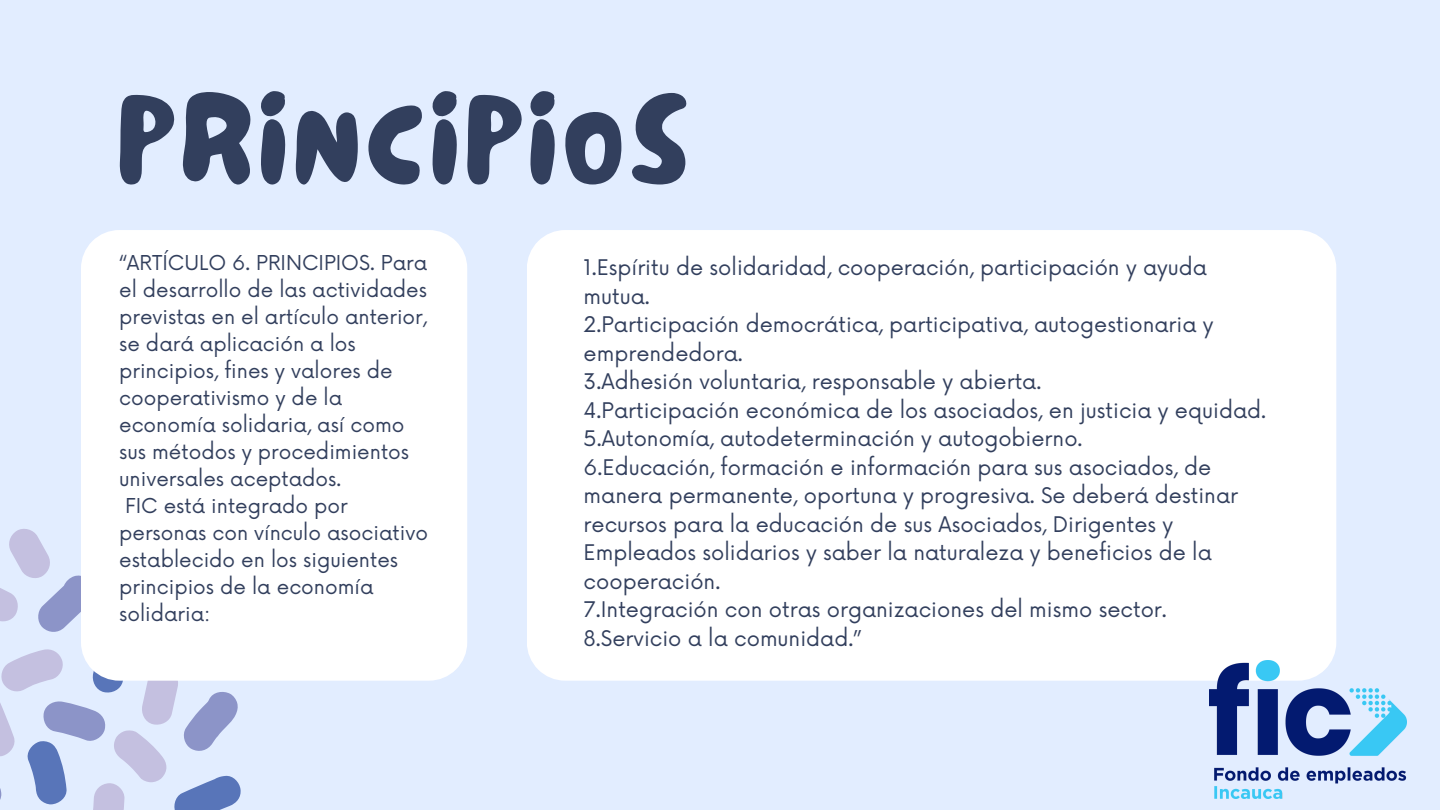
<style>
.page{position:relative;width:1440px;height:810px;background:#e2edff}
.page>*{position:absolute;margin:0;border:0;box-sizing:border-box;transform-origin:0 0}
.t1{font:120px "NF Lepetitcochon Regular";letter-spacing:.06em;color:#323f5d}
.t2{font:21px/28.5px "Now";color:#323f5d}
.t3{font:20px/27px "Now";color:#323f5d}
</style>
<div class="page">
<svg style="left:0;top:529px;width:241px;height:281px"></svg>
<div style="left:81px;top:230px;width:386px;height:451px;background:#fff"></div>
<div style="left:527px;top:230px;width:809px;height:451px;background:#fff"></div>
<img style="left:1210px;top:660px;width:196px;height:138px">
<p class="t1" style="left:118px;top:61px;width:572px">PRINCIPIOS</p>
<p class="t3" style="left:119px;top:250px;width:310px">“ARTÍCULO 6. PRINCIPIOS. Para el desarrollo de las actividades previstas en el artículo anterior, se dará aplicación a los principios, fines y valores de cooperativismo y de la economía solidaria, así como sus métodos y procedimientos universales aceptados.</p>
<p class="t3" style="left:119px;top:493px;width:310px;text-indent:6px">FIC está integrado por personas con vínculo asociativo establecido en los siguientes principios de la economía solidaria:</p>
<p class="t2" style="left:584px;top:255px;width:625px">1.Espíritu de solidaridad, cooperación, participación y ayuda mutua.</p>
<p class="t2" style="left:584px;top:312px;width:632px">2.Participación democrática, participativa, autogestionaria y emprendedora.</p>
<p class="t2" style="left:584px;top:369px;width:459px">3.Adhesión voluntaria, responsable y abierta.</p>
<p class="t2" style="left:584px;top:397px;width:684px">4.Participación económica de los asociados, en justicia y equidad.</p>
<p class="t2" style="left:584px;top:426px;width:501px">5.Autonomía, autodeterminación y autogobierno.</p>
<p class="t2" style="left:584px;top:454px;width:656px">6.Educación, formación e información para sus asociados, de manera permanente, oportuna y progresiva. Se deberá destinar recursos para la educación de sus Asociados, Dirigentes y Empleados solidarios y saber la naturaleza y beneficios de la cooperación.</p>
<p class="t2" style="left:584px;top:597px;width:585px">7.Integración con otras organizaciones del mismo sector.</p>
<p class="t2" style="left:584px;top:625px;width:280px">8.Servicio a la comunidad.”</p>
</div>
